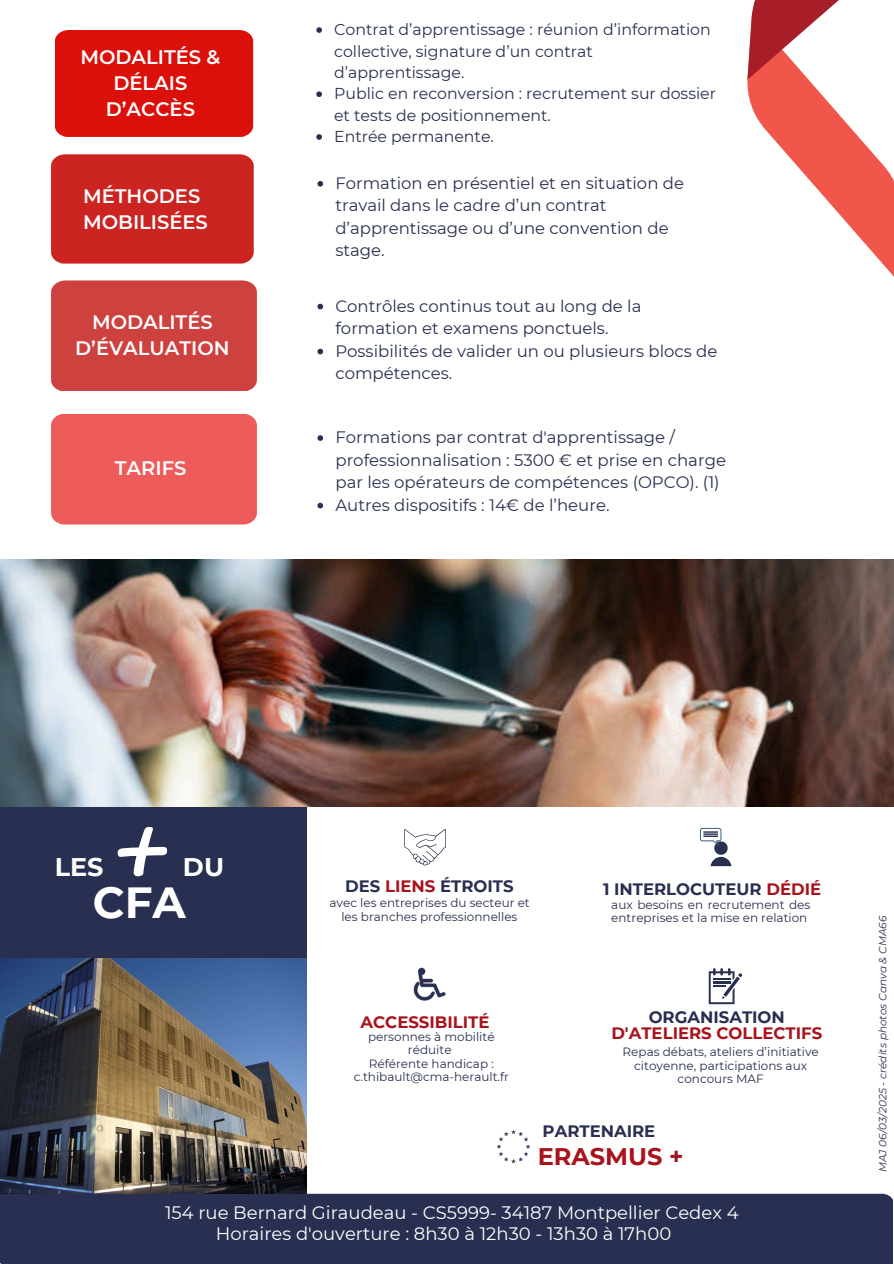
<style>
.page{position:relative;width:894px;height:1264px;background:#fff}
.page>*{position:absolute;margin:0;border:0;box-sizing:border-box;transform-origin:0 0}
.t1{font:700 43.5px "Montserrat";color:#fff}
.t2{font:700 25.5px "Montserrat";color:#fff}
.t3{font:700 24px "Montserrat";color:#a8131d}
.t4{font:600 19.5px/25.8px "Montserrat";color:#fff;text-align:center}
.t5{font:18px/21.3px "Montserrat";color:#fff}
.t6{font:16.5px/22.5px "Montserrat";color:#292f50}
.t7{font:700 16.5px/15.8px "Montserrat";color:#a8131d;text-align:center}
.t8{font:700 16.5px "Montserrat";color:#292f50}
.t9{font:15.75px/21.3px "Montserrat";color:#292f50}
.t10{font:12px/13.5px "Montserrat";color:#292f50;text-align:center}
.t11{font:italic 10.5px "Montserrat";color:#292f50}
.s1{color:#a8131d}
.s2{color:#292f50}
</style>
<div class="page">
<div style="left:1px;top:1193px;width:891px;height:70px;background:#292f50"></div>
<div style="left:1px;top:774px;width:306px;height:488px;background:#292f50"></div>
<svg style="left:118px;top:827px;width:49px;height:49px"></svg>
<svg style="left:747px;top:0;width:146px;height:276px"></svg>
<img style="left:0;top:958px;width:307px;height:235px">
<svg style="left:404px;top:829px;width:42px;height:36px"></svg>
<img style="left:413px;top:967px;width:33px;height:34px">
<svg style="left:708px;top:968px;width:34px;height:36px"></svg>
<svg style="left:700px;top:828px;width:31px;height:38px"></svg>
<img style="left:497px;top:1129px;width:34px;height:35px">
<div style="left:55px;top:30px;width:198px;height:107px;background:#db100b"></div>
<div style="left:51px;top:154px;width:203px;height:109px;background:#cb2421"></div>
<div style="left:51px;top:280px;width:206px;height:111px;background:#cd413f"></div>
<div style="left:51px;top:414px;width:206px;height:110px;background:#ed5c5a"></div>
<svg style="left:317px;top:304px;width:6px;height:5px"></svg>
<svg style="left:317px;top:349px;width:6px;height:5px"></svg>
<svg style="left:317px;top:181px;width:6px;height:6px"></svg>
<svg style="left:316px;top:27px;width:6px;height:6px"></svg>
<svg style="left:316px;top:91px;width:6px;height:6px"></svg>
<svg style="left:316px;top:134px;width:6px;height:6px"></svg>
<svg style="left:317px;top:435px;width:6px;height:6px"></svg>
<svg style="left:317px;top:503px;width:6px;height:5px"></svg>
<img style="left:1px;top:559px;width:892px;height:247px">
<h4 class="t4" style="left:80px;top:44px;width:141px">MODALITÉS &amp;<br>DÉLAIS<br>D’ACCÈS</h4>
<h4 class="t4" style="left:83px;top:183px;width:126px;text-align:left">MÉTHODES<br>MOBILISÉES</h4>
<h6 class="t4" style="left:75px;top:309px;width:156px">MODALITÉS<br>D’ÉVALUATION</h6>
<h1 class="t4" style="left:115px;top:455px;width:73px">TARIFS</h1>
<h6 class="t9" style="left:334px;top:19px;width:378px">Contrat d’apprentissage : réunion d’information collective, signature d’un contrat d’apprentissage.</h6>
<h4 class="t9" style="left:334px;top:83px;width:383px">Public en reconversion : recrutement sur dossier et tests de positionnement.</h4>
<h6 class="t9" style="left:334px;top:126px;width:161px">Entrée permanente.</h6>
<h4 class="t6" style="left:335px;top:172px;width:350px">Formation en présentiel et en situation de travail dans le cadre d’un contrat d’apprentissage ou d’une convention de stage.</h4>
<h6 class="t6" style="left:335px;top:294px;width:307px">Contrôles continus tout au long de la formation et examens ponctuels.</h6>
<p class="t6" style="left:335px;top:339px;width:383px">Possibilités de valider un ou plusieurs blocs de compétences.</p>
<p class="t6" style="left:335px;top:426px;width:392px">Formations par contrat d'apprentissage / professionnalisation : 5300 € et prise en charge par les opérateurs de compétences (OPCO). (1)</p>
<h4 class="t6" style="left:335px;top:493px;width:275px">Autres dispositifs : 14€ de l’heure.</h4>
<h2 class="t2" style="left:55px;top:851px;width:50px">LES</h2>
<h2 class="t2" style="left:183px;top:851px;width:43px">DU</h2>
<h2 class="t1" style="left:93px;top:876px;width:94px">CFA</h2>
<h2 class="t8" style="left:345px;top:876px;width:170px">DES <span class="s1">LIENS</span> ÉTROITS</h2>
<p class="t10" style="left:329px;top:896px;width:202px">avec les entreprises du secteur et les branches professionnelles</p>
<p class="t8" style="left:603px;top:878px;width:220px">1 INTERLOCUTEUR <span class="s1">DÉDIÉ</span></p>
<p class="t10" style="left:611px;top:897px;width:200px;text-align:left">aux besoins en recrutement des entreprises et la mise en relation</p>
<h2 class="t7" style="left:360px;top:1014px;width:130px">ACCESSIBILITÉ</h2>
<p class="t10" style="left:353px;top:1029px;width:157px">personnes à mobilité réduite<br>Référente handicap : c.thibault@cma-herault.fr</p>
<h2 class="t7" style="left:611px;top:1009px;width:212px"><span class="s2">ORGANISATION<br></span>D'ATELIERS COLLECTIFS</h2>
<p class="t10" style="left:622px;top:1045px;width:198px">Repas débats, ateliers d’initiative citoyenne, participations aux concours MAF</p>
<p class="t8" style="left:542px;top:1121px;width:114px">PARTENAIRE</p>
<p class="t3" style="left:537px;top:1141px;width:147px">ERASMUS +</p>
<p class="t5" style="left:216px;top:1201px;width:524px;text-indent:-51px">154 rue Bernard Giraudeau - CS5999- 34187 Montpellier Cedex 4<br>Horaires d'ouverture : 8h30 à 12h30 - 13h30 à 17h00</p>
<p class="t11" style="left:876px;top:1172px;width:258px;rotate:-90deg">MAJ 06/03/2025 - crédits photos Canva &amp; CMA66</p>
</div>
